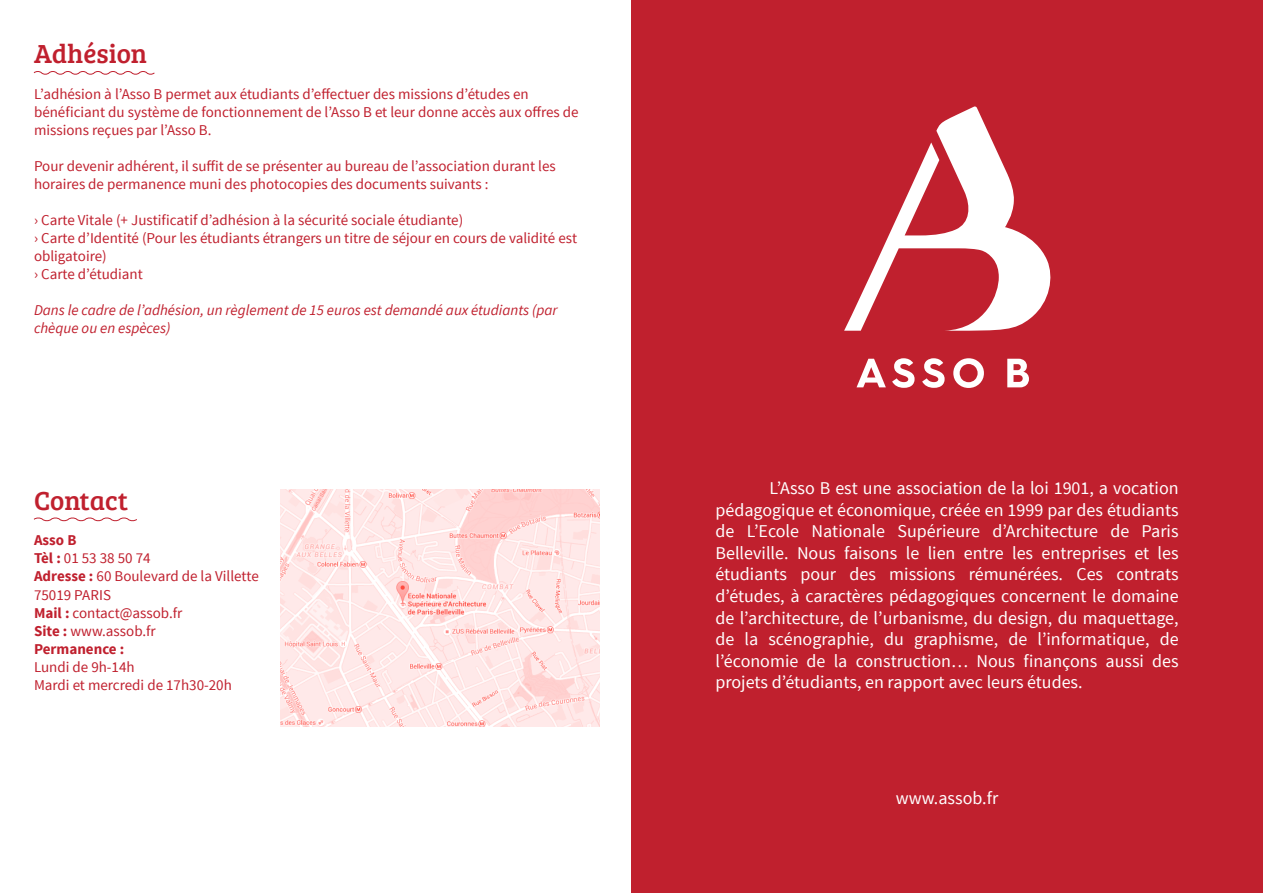
<style>
.page{position:relative;width:1263px;height:893px;background:#fff}
.page>*{position:absolute;margin:0;border:0;box-sizing:border-box;transform-origin:0 0}
.t1{font:27px "Bree Serif";color:#c0202e}
.t2{font:18px/21.6px "Source Sans Pro";color:#fff;text-align:justify}
.t3{font:15px/18px "Source Sans Pro";color:#c0202e}
.t4{font:italic 15px/18px "Source Sans Pro";color:#c0202e}
.s1{font-weight:700}
</style>
<div class="page">
<div style="left:631px;top:0;width:632px;height:893px;background:#c0202e"></div>
<svg style="left:856px;top:359px;width:30px;height:28px"></svg>
<svg style="left:892px;top:358px;width:22px;height:30px"></svg>
<svg style="left:922px;top:358px;width:22px;height:30px"></svg>
<svg style="left:953px;top:358px;width:31px;height:30px"></svg>
<svg style="left:1007px;top:359px;width:22px;height:28px"></svg>
<svg style="left:844px;top:106px;width:207px;height:225px"></svg>
<svg style="left:33px;top:71px;width:122px;height:4px"></svg>
<svg style="left:34px;top:517px;width:103px;height:5px"></svg>
<img style="left:281px;top:489px;width:318px;height:238px">
<h1 class="t1" style="left:34px;top:34px;width:115px">Adhésion</h1>
<p class="t3" style="left:34px;top:85px;width:546px">L’adhésion à l’Asso B permet aux étudiants d’effectuer des missions d’études en bénéficiant du système de fonctionnement de l’Asso B et leur donne accès aux offres de missions reçues par l’Asso B.</p>
<p class="t3" style="left:34px;top:157px;width:523px">Pour devenir adhérent, il suffit de se présenter au bureau de l’association durant les horaires de permanence muni des photocopies des documents suivants :</p>
<p class="t3" style="left:34px;top:211px;width:545px">› Carte Vitale (+ Justificatif d’adhésion à la sécurité sociale étudiante)<br>› Carte d’Identité (Pour les étudiants étrangers un titre de séjour en cours de validité est obligatoire)<br>› Carte d’étudiant</p>
<p class="t4" style="left:34px;top:301px;width:525px">Dans le cadre de l’adhésion, un règlement de 15 euros est demandé aux étudiants (par chèque ou en espèces)</p>
<h1 class="t1" style="left:34px;top:480px;width:96px">Contact</h1>
<p class="t3" style="left:34px;top:532px;width:226px"><span class="s1">Asso B<br>Tèl :</span> 01 53 38 50 74<br><span class="s1">Adresse :</span> 60 Boulevard de la Villette<br>75019 PARIS<br><span class="s1">Mail :</span> contact@assob.fr<br><span class="s1">Site :</span> www.assob.fr<br><span class="s1">Permanence :</span></p>
<p class="t3" style="left:34px;top:658px;width:199px">Lundi de 9h-14h<br>Mardi et mercredi de 17h30-20h</p>
<p class="t2" style="left:715px;top:478px;width:465px;text-indent:54px">L’Asso B est une association de la loi 1901, a vocation pédagogique et économique, créée en 1999 par des étudiants de L’Ecole Nationale Supérieure d’Architecture de Paris Belleville. Nous faisons le lien entre les entreprises et les étudiants pour des missions rémunérées. Ces contrats d’études, à caractères pédagogiques concernent le domaine de l’architecture, de l’urbanisme, du design, du maquettage, de la scénographie, du graphisme, de l’informatique, de l’économie de la construction… Nous finançons aussi des projets d’étudiants, en rapport avec leurs études.</p>
<p class="t2" style="left:896px;top:787px;width:104px">www.assob.fr</p>
</div>
